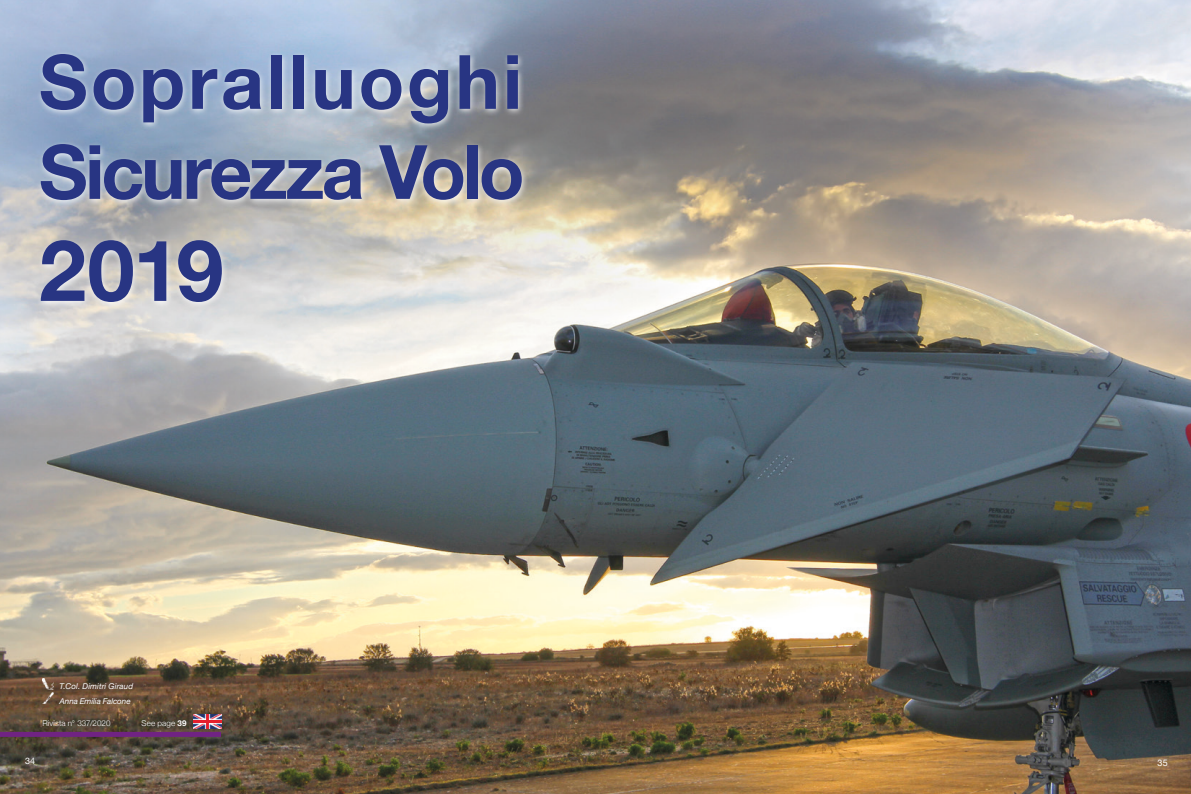
<style>
.page{position:relative;width:1191px;height:794px;background:#fff}
.page>*{position:absolute;margin:0;border:0;box-sizing:border-box;transform-origin:0 0}
.t1{font:700 85px "Helvetica Neue";color:#283583}
.t2{font:700 75px/90px "Helvetica Neue";color:#283583}
.t3{font:9px "Helvetica Neue";color:#fff}
.t4{font:italic 8px "Helvetica Neue";letter-spacing:.005em;color:#fff}
.t5{font:300 8px "Helvetica Neue";letter-spacing:.015em;color:#fff}
.s1{font-weight:700}
</style>
<div class="page">
<img style="left:0;top:0;width:1191px;height:794px">
<div style="left:0;top:732px;width:221px;height:5px;background:#702383"></div>
<svg style="left:43px;top:678px;width:11px;height:25px"></svg>
<img style="left:193px;top:714px;width:29px;height:14px">
<div style="left:36px;top:50px;width:493px;height:261px;background:#fff;opacity:.75"></div>
<p class="t2" style="left:39px;top:39px;width:487px">Sopralluoghi<br>Sicurezza Volo</p>
<p class="t1" style="left:39px;top:204px;width:186px">2019</p>
<p class="t4" style="left:59px;top:680px;width:75px">T.Col. Dimitri Giraud</p>
<p class="t4" style="left:60px;top:695px;width:73px">Anna Emilia Falcone</p>
<p class="t5" style="left:43px;top:716px;width:69px">Rivista n° 337/2020</p>
<p class="t5" style="left:142px;top:716px;width:46px">See page <span class="s1">39</span></p>
<p class="t3" style="left:25px;top:754px;width:12px">34</p>
<p class="t3" style="left:1157px;top:756px;width:12px">35</p>
</div>
